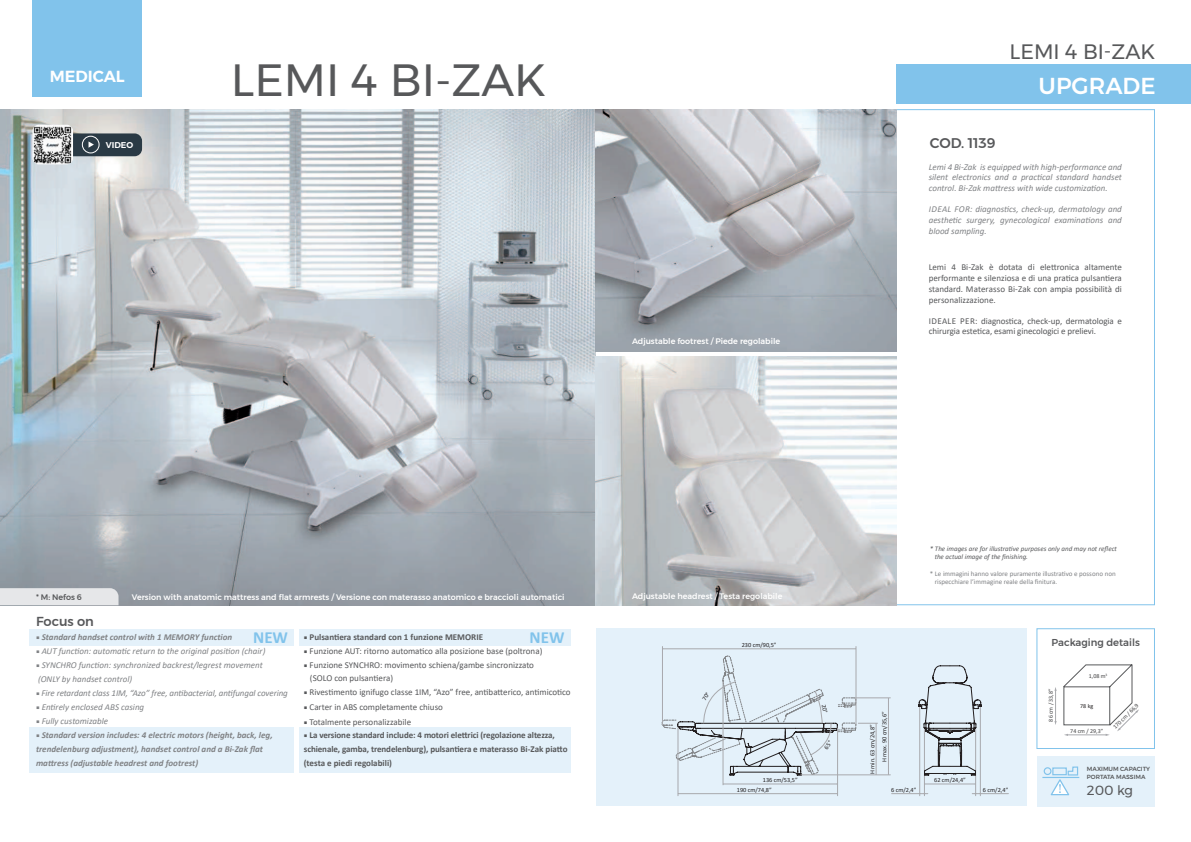
<style>
.page{position:relative;width:1191px;height:842px;background:#fff}
.page>*{position:absolute;margin:0;border:0;box-sizing:border-box;transform-origin:0 0}
.t1{font:45px "Montserrat";color:#57585a}
.t2{font:500 23px "Montserrat";color:#fff}
.t3{font:20.8px "Montserrat";color:#57585a}
.t4{font:700 17px "Calibri";color:#81c3eb}
.t5{font:600 16px "Montserrat";color:#fff}
.t6{font:500 14px "Montserrat";color:#57585a}
.t7{font:13.3px "Montserrat";color:#57585a}
.t8{font:500 13px "Montserrat";color:#57585a}
.t9{font:500 10px "Montserrat";color:#57585a}
.t10{font:9px/10.8px "Calibri";color:#57585a}
.t11{font:italic 9px/10.8px "Calibri";color:#808285;text-align:justify}
.t12{font:italic 700 9px/13.9px "Calibri";color:#808285}
.t13{font:700 9px/13.7px "Calibri";letter-spacing:-.01em;color:#57585a}
.t14{font:600 8.4px "Montserrat";color:#fff}
.t15{font:500 8px "Montserrat";color:#fff}
.t16{font:500 8px "Montserrat";letter-spacing:-.005em;color:#57585a}
.t17{font:7px/8.4px "Calibri";color:#808285}
.t18{font:italic 7px/8.4px "Calibri";color:#57585a}
.t19{font:6.3px/12.1px "Calibri";color:#231f20}
.t20{font:6px "Calibri";color:#414142}
.t21{font:6px "Calibri";color:#231f20}
.t22{font:500 5.9px/7.1px "Montserrat";color:#57585a}
.s1{font-family:"Minion Pro";font-weight:400;font-style:normal}
.s2{font-family:"Minion Pro";font-style:normal}
.s3{font-family:"Minion Pro";font-weight:400}
.s4{font-family:"Minion Pro"}
</style>
<div class="page">
<div style="left:595px;top:628px;width:431px;height:178px;background:#e4f1fa"></div>
<img style="left:0;top:109px;width:595px;height:496px">
<div style="left:32px;top:0;width:110px;height:96px;background:#81c3eb"></div>
<img style="left:595px;top:109px;width:301px;height:243px">
<img style="left:595px;top:356px;width:301px;height:249px">
<div style="left:1037px;top:756px;width:117px;height:50px;background:#e4f1fa"></div>
<div style="left:1036px;top:628px;width:119px;height:121px;border:1px solid #81c3eb"></div>
<hr style="left:1042px;top:777px;width:37px;height:1px;background:#81c3eb">
<div style="left:1043px;top:767px;width:8px;height:8px;border:1px solid #81c3eb;border-radius:50%"></div>
<svg style="left:1050px;top:766px;width:28px;height:29px"></svg>
<div style="left:0;top:588px;width:118px;height:17px;background:#e6e7e9"></div>
<hr style="left:1055px;top:690px;width:1px;height:32px;background:#a8a9ad">
<svg style="left:1063px;top:664px;width:76px;height:72px"></svg>
<div style="left:896px;top:64px;width:295px;height:40px;background:#81c3eb"></div>
<div style="left:299px;top:629px;width:271px;height:17px;background:#e4f1fa"></div>
<div style="left:299px;top:727px;width:271px;height:45px;background:#e4f1fa"></div>
<div style="left:30px;top:727px;width:264px;height:45px;background:#e4f1fa"></div>
<div style="left:30px;top:629px;width:264px;height:17px;background:#e4f1fa"></div>
<hr style="left:723px;top:682px;width:1px;height:103px;background:#a8a9ad">
<hr style="left:678px;top:728px;width:1px;height:68px;background:#a8a9ad">
<hr style="left:837px;top:728px;width:1px;height:68px;background:#a8a9ad">
<hr style="left:678px;top:793px;width:159px;height:1px;background:#a8a9ad">
<hr style="left:723px;top:784px;width:114px;height:1px;background:#a8a9ad">
<hr style="left:662px;top:646px;width:1px;height:79px;background:#a8a9ad">
<hr style="left:856px;top:646px;width:1px;height:79px;background:#a8a9ad">
<hr style="left:663px;top:649px;width:192px;height:1px;background:#a8a9ad">
<hr style="left:855px;top:698px;width:35px;height:1px;background:#a8a9ad">
<hr style="left:801px;top:775px;width:89px;height:1px;background:#a8a9ad">
<hr style="left:888px;top:698px;width:1px;height:76px;background:#a8a9ad">
<hr style="left:919px;top:707px;width:1px;height:89px;background:#a8a9ad">
<hr style="left:924px;top:729px;width:1px;height:67px;background:#a8a9ad">
<hr style="left:980px;top:706px;width:1px;height:90px;background:#a8a9ad">
<hr style="left:975px;top:728px;width:1px;height:68px;background:#a8a9ad">
<svg style="left:891px;top:793px;width:36px;height:1px"></svg>
<svg style="left:972px;top:793px;width:36px;height:1px"></svg>
<hr style="left:924px;top:784px;width:51px;height:1px;background:#a8a9ad">
<svg style="left:918px;top:665px;width:63px;height:110px"></svg>
<div style="left:44px;top:133px;width:98px;height:23px;background:#2a3a45;border-radius:7px"></div>
<img style="left:32px;top:125px;width:41px;height:39px">
<div style="left:82px;top:136px;width:17px;height:17px;border:1px solid #fff;border-radius:50%"></div>
<svg style="left:88px;top:141px;width:6px;height:7px"></svg>
<svg style="left:662px;top:656px;width:215px;height:119px"></svg>
<h3 class="t5" style="left:50px;top:70px;width:77px">MEDICAL</h3>
<p class="t14" style="left:106px;top:141px;width:29px">VIDEO</p>
<h1 class="t1" style="left:231px;top:46px;width:316px">LEMI 4 BI-ZAK</h1>
<p class="t15" style="left:632px;top:338px;width:149px">Adjustable footrest / Piede regolabile</p>
<h3 class="t3" style="left:1009px;top:35px;width:147px">LEMI 4 BI-ZAK</h3>
<h3 class="t6" style="left:930px;top:136px;width:67px">COD. 1139</h3>
<h2 class="t2" style="left:1038px;top:75px;width:118px">UPGRADE</h2>
<p class="t11" style="left:928px;top:161px;width:195px">Lemi 4 Bi-Zak is equipped with high-performance and silent electronics and a prac琀椀cal standard handset control. Bi-Zak ma琀琀ress with wide customiza琀椀on.</p>
<p class="t11" style="left:928px;top:203px;width:195px">IDEAL FOR: diagnos琀椀cs, check-up, dermatology and aesthe琀椀c surgery, gynecological examina琀椀ons and blood sampling.</p>
<p class="t10" style="left:928px;top:262px;width:195px;text-align:justify">Lemi 4 Bi-Zak è dotata di ele琀琀ronica altamente performante e silenziosa e di una pra琀椀ca pulsan琀椀era standard. Materasso Bi-Zak con ampia possibilità di personalizzazione.</p>
<p class="t10" style="left:928px;top:315px;width:195px">IDEALE PER: diagnos琀椀ca, check-up, dermatologia e chirurgia este琀椀ca, esami ginecologici e prelievi.</p>
<p class="t18" style="left:934px;top:544px;width:184px;text-indent:-5px">* The images are for illustra琀椀ve purposes only and may not re昀氀ect the actual image of the 昀椀nishing.</p>
<p class="t17" style="left:934px;top:569px;width:182px;text-indent:-5px">* Le immagini hanno valore puramente illustra琀椀vo e possono non rispecchiare l’immagine reale della 昀椀nitura.</p>
<p class="t16" style="left:36px;top:594px;width:47px">* M: Nefos 6</p>
<p class="t15" style="left:132px;top:591px;width:434px">Version with anatomic mattress and 昀氀at armrests / Versione con materasso anatomico e braccioli automatici</p>
<p class="t15" style="left:632px;top:593px;width:152px">Adjustable headrest / Testa regolabile</p>
<h3 class="t8" style="left:36px;top:616px;width:59px">Focus on</h3>
<p class="t12" style="left:36px;top:631px;width:198px"><span class="s1">■</span> Standard handset control with 1 MEMORY function</p>
<p class="t11" style="left:36px;top:645px;width:231px"><span class="s2">■</span> AUT func琀椀on: automa琀椀c return to the original posi琀椀on (chair)</p>
<p class="t11" style="left:36px;top:658px;width:228px;line-height:13.9px"><span class="s2">■</span> SYNCHRO func琀椀on: synchronized backrest/legrest movement (ONLY by handset control)</p>
<p class="t11" style="left:36px;top:687px;width:253px"><span class="s2">■</span> Fire retardant class 1IM, “Azo” free, an琀椀bacterial, an琀椀fungal covering</p>
<p class="t11" style="left:36px;top:701px;width:110px"><span class="s2">■</span> En琀椀rely enclosed ABS casing</p>
<p class="t11" style="left:36px;top:715px;width:74px"><span class="s2">■</span> Fully customizable</p>
<p class="t12" style="left:36px;top:728px;width:238px"><span class="s1">■</span> Standard version includes: 4 electric motors (height, back, leg, trendelenburg adjustment), handset control and a Bi-Zak 昀氀at ma琀琀ress (adjustable headrest and footrest)</p>
<h3 class="t4" style="left:253px;top:627px;width:36px">NEW</h3>
<h3 class="t4" style="left:529px;top:627px;width:36px">NEW</h3>
<p class="t13" style="left:304px;top:630px;width:181px"><span class="s3">■</span> Pulsan琀椀era standard con 1 funzione MEMORIE</p>
<p class="t10" style="left:304px;top:645px;width:240px"><span class="s4">■</span> Funzione AUT: ritorno automa琀椀co alla posizione base (poltrona)</p>
<p class="t10" style="left:310px;top:658px;width:225px;line-height:13.7px;text-indent:-6px"><span class="s4">■</span> Funzione SYNCHRO: movimento schiena/gambe sincronizzato (SOLO con pulsan琀椀era)</p>
<p class="t10" style="left:304px;top:686px;width:268px"><span class="s4">■</span> Rives琀椀mento ignifugo classe 1IM, “Azo” free, an琀椀ba琀琀erico, an琀椀mico琀椀co</p>
<p class="t10" style="left:304px;top:702px;width:141px"><span class="s4">■</span> Carter in ABS completamente chiuso</p>
<p class="t10" style="left:304px;top:716px;width:109px"><span class="s4">■</span> Totalmente personalizzabile</p>
<p class="t13" style="left:304px;top:728px;width:265px"><span class="s3">■</span> La versione standard include: 4 motori ele琀琀rici (regolazione altezza, schienale, gamba, trendelenburg), pulsan琀椀era e materasso Bi-Zak pia琀琀o (testa e piedi regolabili)</p>
<p class="t19" style="left:741px;top:639px;width:36px">230 cm/90,5”</p>
<p class="t19" style="left:763px;top:775px;width:36px">136 cm/53,5”</p>
<p class="t19" style="left:866px;top:762px;width:52px;text-indent:-12px;rotate:-90deg">H min. 63 cm/24,8”<br>H max. 90 cm/35,6”</p>
<p class="t19" style="left:934px;top:775px;width:33px">62 cm/24,4”</p>
<p class="t9" style="left:1051px;top:637px;width:90px">Packaging details</p>
<p class="t20" style="left:1048px;top:721px;width:34px;rotate:-90deg">86 cm / 33,8”</p>
<p class="t20" style="left:1088px;top:673px;width:20px">1,08 m<sup>3</sup></p>
<p class="t21" style="left:1080px;top:704px;width:14px">78 kg</p>
<p class="t20" style="left:1070px;top:729px;width:34px">74 cm / 29,3”</p>
<p class="t20" style="left:1112px;top:726px;width:35px;rotate:-45deg">170 cm / 66,9</p>
<p class="t22" style="left:1087px;top:766px;width:65px">MAXIMUM CAPACITY<br>PORTATA MASSIMA</p>
<p class="t19" style="left:737px;top:784px;width:36px">190 cm/74,8”</p>
<p class="t19" style="left:891px;top:784px;width:27px">6 cm/2,4”</p>
<p class="t19" style="left:983px;top:784px;width:27px">6 cm/2,4”</p>
<h3 class="t7" style="left:1087px;top:784px;width:48px">200 kg</h3>
</div>
